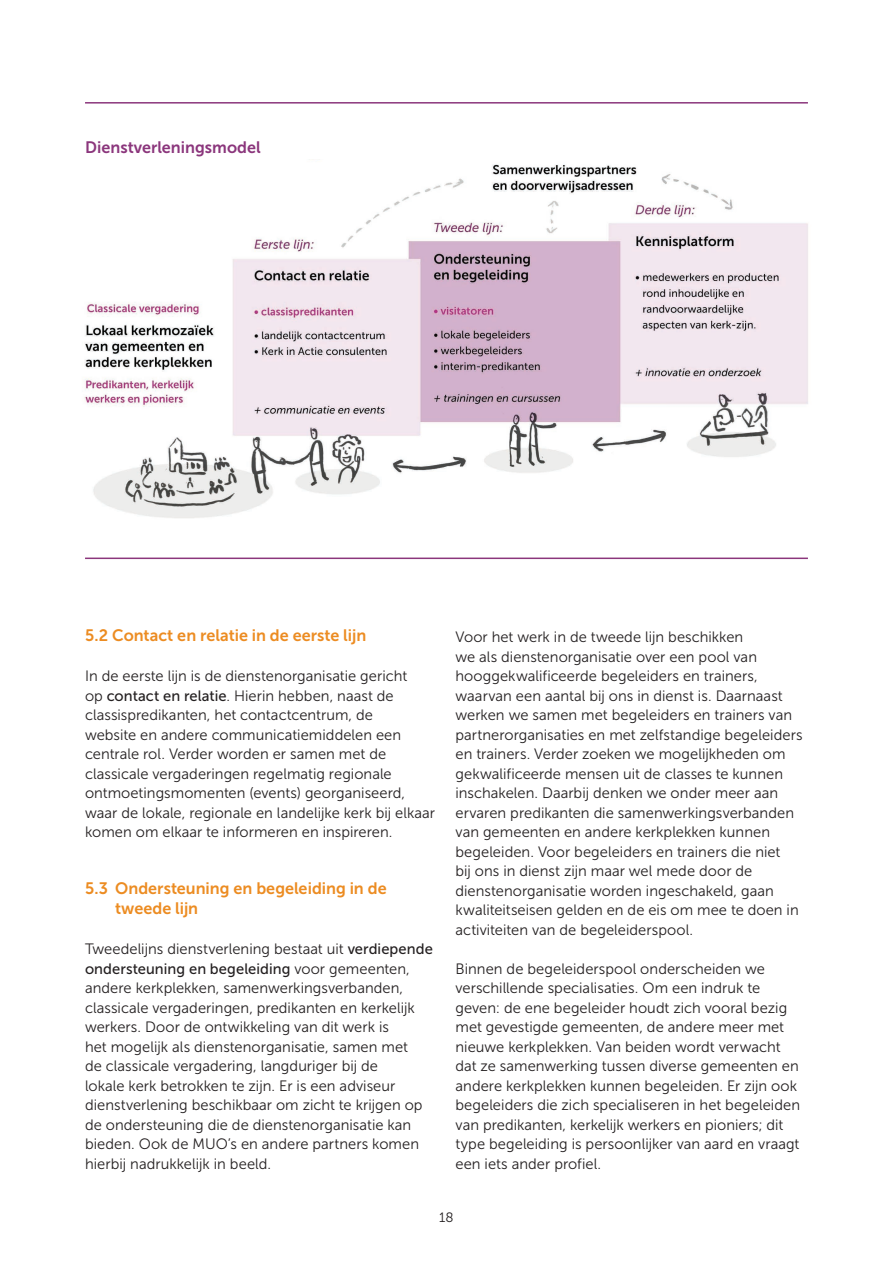
<style>
.page{position:relative;width:893px;height:1263px;background:#fff}
.page>*{position:absolute;margin:0;border:0;box-sizing:border-box;transform-origin:0 0}
.t1{font:16.5px/19.5px "Museo Sans 700";color:#ec8c22}
.t2{font:16.5px "Museo Sans 700";color:#8b367c}
.t3{font:15px/19.5px "Museo Sans 300";letter-spacing:.005em;color:#231f20}
.t4{font:15px "Museo Sans 500";letter-spacing:.005em;color:#231f20}
.t5{font:13.5px "Museo Sans 300";color:#231f20}
.s1{font-family:"Museo Sans 500"}
.s2{font-family:"Museo Sans 300"}
</style>
<div class="page">
<img style="left:84px;top:164px;width:724px;height:354px">
<hr style="left:85px;top:102px;width:723px;height:2px;background:#8b367c">
<hr style="left:85px;top:557px;width:723px;height:2px;background:#8b367c">
<p class="t2" style="left:85px;top:138px;width:177px">Dienstverleningsmodel</p>
<p class="t1" style="left:85px;top:625px;width:283px">5.2 Contact en relatie in de eerste lijn</p>
<p class="t3" style="left:85px;top:666px;width:352px">In de eerste lijn is de dienstenorganisatie gericht<br>op <span class="s1">contact en relatie</span>. Hierin hebben, naast de classispredikanten, het contactcentrum, de<br>website en andere communicatiemiddelen een centrale rol. Verder worden er samen met de classicale vergaderingen regelmatig regionale ontmoetingsmomenten (events) georganiseerd, waar de lokale, regionale en landelijke kerk bij elkaar komen om elkaar te informeren en inspireren.</p>
<p class="t1" style="left:115px;top:879px;width:273px;text-indent:-30px">5.3 Ondersteuning en begeleiding in de tweede lijn</p>
<p class="t3" style="left:85px;top:939px;width:349px">Tweedelijns dienstverlening bestaat uit <span class="s1">verdiepende</span></p>
<p class="t4" style="left:85px;top:960px;width:326px">ondersteuning en begeleiding <span class="s2">voor gemeenten,</span></p>
<p class="t3" style="left:85px;top:978px;width:339px">andere kerkplekken, samenwerkingsverbanden, classicale vergaderingen, predikanten en kerkelijk werkers. Door de ontwikkeling van dit werk is<br>het mogelijk als dienstenorganisatie, samen met de classicale vergadering, langduriger bij de<br>lokale kerk betrokken te zijn. Er is een adviseur dienstverlening beschikbaar om zicht te krijgen op de ondersteuning die de dienstenorganisatie kan bieden. Ook de MUO’s en andere partners komen hierbij nadrukkelijk in beeld.</p>
<p class="t3" style="left:455px;top:627px;width:349px">Voor het werk in de tweede lijn beschikken<br>we als dienstenorganisatie over een pool van hooggekwalificeerde begeleiders en trainers, waarvan een aantal bij ons in dienst is. Daarnaast werken we samen met begeleiders en trainers van partnerorganisaties en met zelfstandige begeleiders en trainers. Verder zoeken we mogelijkheden om gekwalificeerde mensen uit de classes te kunnen inschakelen. Daarbij denken we onder meer aan ervaren predikanten die samenwerkingsverbanden van gemeenten en andere kerkplekken kunnen begeleiden. Voor begeleiders en trainers die niet<br>bij ons in dienst zijn maar wel mede door de dienstenorganisatie worden ingeschakeld, gaan kwaliteitseisen gelden en de eis om mee te doen in activiteiten van de begeleiderspool.</p>
<p class="t3" style="left:455px;top:959px;width:346px">Binnen de begeleiderspool onderscheiden we verschillende specialisaties. Om een indruk te geven: de ene begeleider houdt zich vooral bezig met gevestigde gemeenten, de andere meer met nieuwe kerkplekken. Van beiden wordt verwacht dat ze samenwerking tussen diverse gemeenten en andere kerkplekken kunnen begeleiden. Er zijn ook begeleiders die zich specialiseren in het begeleiden van predikanten, kerkelijk werkers en pioniers; dit type begeleiding is persoonlijker van aard en vraagt een iets ander profiel.</p>
<p class="t5" style="left:439px;top:1210px;width:16px">18</p>
</div>
